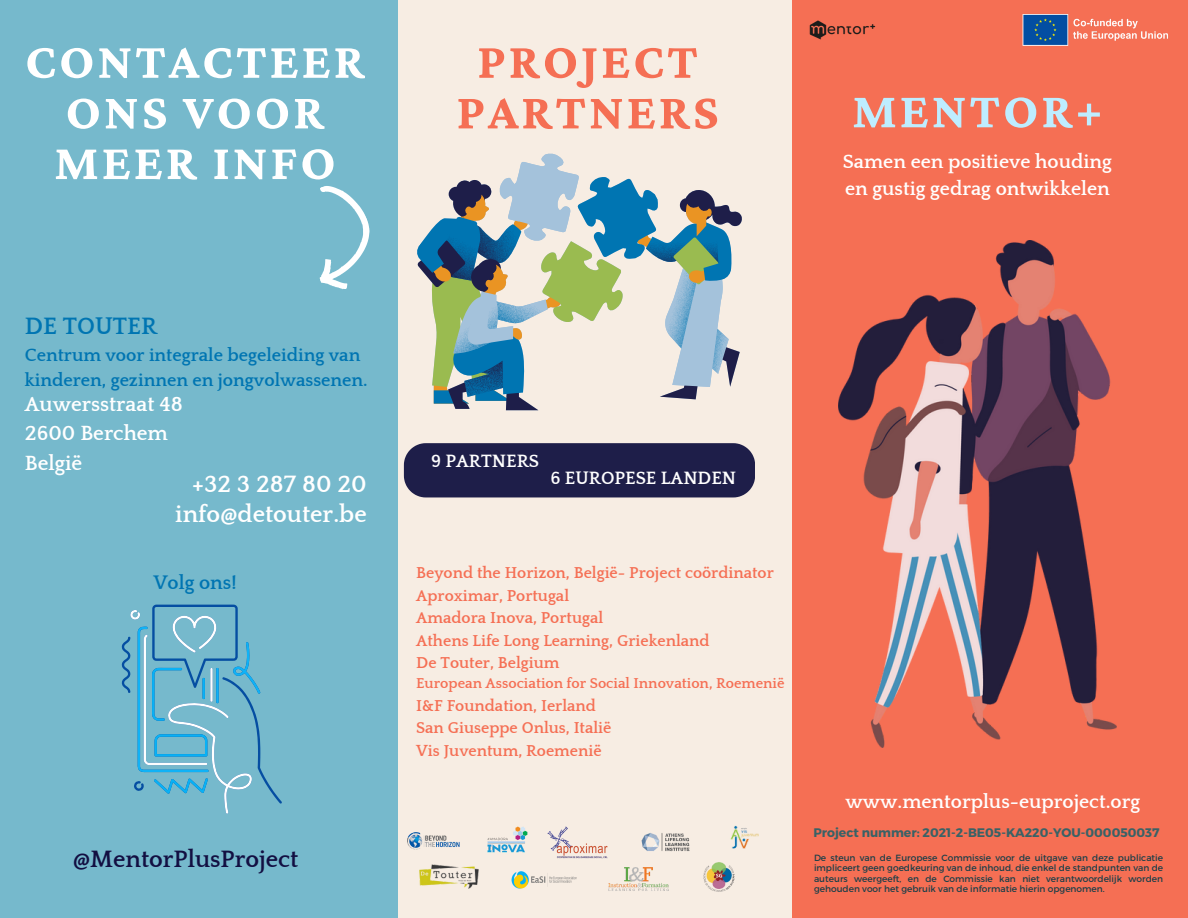
<style>
.page{position:relative;width:1188px;height:918px;background:#f7ede3}
.page>*{position:absolute;margin:0;border:0;box-sizing:border-box;transform-origin:0 0}
.t1{font:700 51.3px/50.7px "Crimson Pro";letter-spacing:.055em;color:#fff;text-align:center}
.t2{font:700 51.3px "Crimson Pro";letter-spacing:.055em;color:#f56f54}
.t3{font:700 51.3px "Crimson Pro";letter-spacing:.055em;color:#beedff}
.t4{font:700 24.3px "Quattrocento";color:#fff}
.t5{font:700 24.3px "Quattrocento";color:#130f42}
.t6{font:700 24.3px "Quattrocento";color:#0075b2}
.t7{font:700 21.15px "Quattrocento";color:#fff}
.t8{font:700 19.8px/27px "Quattrocento";color:#fff}
.t9{font:700 19.8px "Quattrocento";color:#0075b2}
.t10{font:700 18.3px/24.8px "Quattrocento";color:#0075b2}
.t11{font:700 18.3px "Quattrocento";color:#fff}
.t12{font:700 16.2px "Quattrocento";color:#f56f54}
.t13{font:700 14.7px "Quattrocento";color:#f56f54}
.t14{font:700 12.45px "Montserrat";color:#396266}
.t15{font:9px/10.5px "Montserrat";color:#1a3f49;text-align:justify}
</style>
<div class="page">
<div style="left:0;top:0;width:398px;height:918px;background:#76b9cc"></div>
<div style="left:792px;top:0;width:396px;height:918px;background:#f56f54"></div>
<svg style="left:319px;top:186px;width:51px;height:103px"></svg>
<img style="left:1022px;top:14px;width:146px;height:32px">
<img style="left:809px;top:20px;width:67px;height:20px">
<img style="left:838px;top:240px;width:278px;height:508px">
<img style="left:730px;top:825px;width:29px;height:24px">
<img style="left:487px;top:826px;width:41px;height:27px">
<img style="left:548px;top:826px;width:59px;height:33px">
<img style="left:641px;top:833px;width:49px;height:19px">
<img style="left:407px;top:832px;width:53px;height:18px">
<img style="left:419px;top:864px;width:60px;height:25px">
<img style="left:511px;top:855px;width:67px;height:34px">
<img style="left:608px;top:867px;width:61px;height:24px">
<img style="left:703px;top:862px;width:32px;height:30px">
<svg style="left:417px;top:153px;width:325px;height:257px"></svg>
<div style="left:404px;top:443px;width:351px;height:54px;background:#1e1e49"></div>
<svg style="left:121px;top:605px;width:161px;height:209px"></svg>
<p class="t1" style="left:25px;top:35px;width:341px">CONTACTEER<br>ONS VOOR<br>MEER INFO</p>
<p class="t6" style="left:25px;top:314px;width:134px">DE TOUTER</p>
<p class="t10" style="left:25px;top:343px;width:344px">Centrum voor integrale begeleiding van kinderen, gezinnen en jongvolwassenen.</p>
<p class="t7" style="left:25px;top:393px;width:160px">Auwersstraat 48</p>
<p class="t7" style="left:25px;top:422px;width:145px">2600 Berchem</p>
<p class="t7" style="left:25px;top:452px;width:59px">België</p>
<p class="t4" style="left:192px;top:471px;width:176px">+32 3 287 80 20</p>
<p class="t4" style="left:175px;top:501px;width:193px">info@detouter.be</p>
<p class="t9" style="left:153px;top:572px;width:85px">Volg ons!</p>
<p class="t5" style="left:73px;top:846px;width:227px">@MentorPlusProject</p>
<p class="t2" style="left:477px;top:32px;width:222px">PROJECT</p>
<p class="t2" style="left:457px;top:82px;width:263px">PARTNERS</p>
<p class="t3" style="left:852px;top:81px;width:252px">MENTOR+</p>
<p class="t8" style="left:843px;top:149px;width:271px">Samen een positieve houding en gustig gedrag ontwikkelen</p>
<p class="t11" style="left:431px;top:452px;width:110px">9 PARTNERS</p>
<p class="t11" style="left:550px;top:468px;width:187px">6 EUROPESE LANDEN</p>
<p class="t12" style="left:416px;top:564px;width:359px">Beyond the Horizon, België- Project coördinator</p>
<p class="t12" style="left:416px;top:587px;width:154px">Aproximar, Portugal</p>
<p class="t12" style="left:416px;top:609px;width:189px">Amadora Inova, Portugal</p>
<p class="t12" style="left:416px;top:632px;width:295px">Athens Life Long Learning, Griekenland</p>
<p class="t12" style="left:416px;top:654px;width:145px">De Touter, Belgium</p>
<p class="t13" style="left:416px;top:676px;width:370px">European Association for Social Innovation, Roemenië</p>
<p class="t12" style="left:416px;top:697px;width:181px">I&amp;F Foundation, Ierland</p>
<p class="t12" style="left:416px;top:720px;width:197px">San Giuseppe Onlus, Italië</p>
<p class="t12" style="left:416px;top:742px;width:187px">Vis Juventum, Roemenië</p>
<p class="t8" style="left:846px;top:789px;width:296px">www.mentorplus-euproject.org</p>
<p class="t14" style="left:813px;top:825px;width:348px">Project nummer: 2021-2-BE05-KA220-YOU-000050037</p>
<p class="t15" style="left:814px;top:852px;width:351px">De steun van de Europese Commissie voor de uitgave van deze publicatie impliceert geen goedkeuring van de inhoud, die enkel de standpunten van de auteurs weergeeft, en de Commissie kan niet verantwoordelijk worden gehouden voor het gebruik van de informatie hierin opgenomen.</p>
</div>
